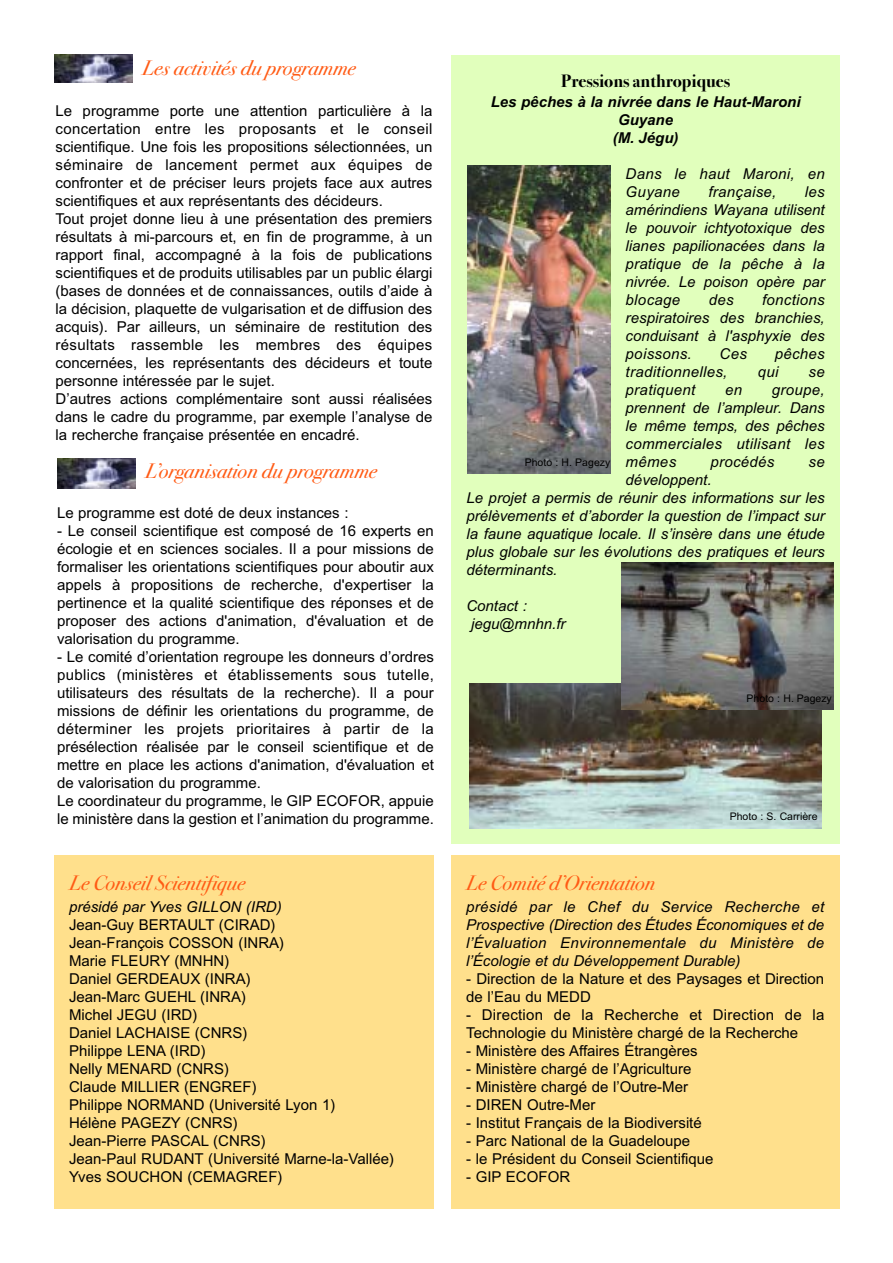
<style>
.page{position:relative;width:893px;height:1263px;background:#fff}
.page>*{position:absolute;margin:0;border:0;box-sizing:border-box;transform-origin:0 0}
.t1{font:italic 21px "Bodoni Svty Two OSITCTT";color:#ff5b15}
.t2{font:700 18px "Bodoni Svty Two OSITCTT";color:#000}
.t3{font:15px/18px "Arial";color:#000}
.t4{font:italic 15px/18px "Arial";color:#000;text-align:justify}
.t5{font:italic 15px/18px "Arial";letter-spacing:.02em;color:#000}
.t6{font:italic 700 15px/18px "Arial";color:#000;text-align:center}
.t7{font:10.5px "Arial";color:#000}
</style>
<div class="page">
<svg style="left:57px;top:488px;width:78px;height:1px"></svg>
<img style="left:57px;top:458px;width:78px;height:30px">
<div style="left:54px;top:855px;width:380px;height:354px;background:#ffe08c"></div>
<div style="left:451px;top:855px;width:388px;height:354px;background:#ffe08c"></div>
<div style="left:451px;top:56px;width:388px;height:788px;background:#e1ffbc"></div>
<img style="left:54px;top:54px;width:78px;height:28px">
<img style="left:470px;top:683px;width:351px;height:146px">
<img style="left:468px;top:166px;width:142px;height:307px">
<img style="left:621px;top:562px;width:212px;height:147px">
<h1 class="t1" style="left:142px;top:60px;width:215px">Les activités du programme</h1>
<p class="t3" style="left:56px;top:103px;width:378px">Le programme porte une attention particulière à la concertation entre les proposants et le conseil scientifique. Une fois les propositions sélectionnées, un séminaire de lancement permet aux équipes de confronter et de préciser leurs projets face aux autres scientifiques et aux représentants des décideurs.<br>Tout projet donne lieu à une présentation des premiers résultats à mi-parcours et, en fin de programme, à un rapport final, accompagné à la fois de publications scientifiques et de produits utilisables par un public élargi (bases de données et de connaissances, outils d’aide à la décision, plaquette de vulgarisation et de diffusion des acquis). Par ailleurs, un séminaire de restitution des résultats rassemble les membres des équipes concernées, les représentants des décideurs et toute personne intéressée par le sujet.<br>D’autres actions complémentaire sont aussi réalisées dans le cadre du programme, par exemple l’analyse de la recherche française présentée en encadré.</p>
<h1 class="t1" style="left:145px;top:463px;width:233px">L’organisation du programme</h1>
<p class="t3" style="left:57px;top:505px;width:293px">Le programme est doté de deux instances :</p>
<p class="t3" style="left:57px;top:523px;width:378px;text-align:justify">- Le conseil scientifique est composé de 16 experts en écologie et en sciences sociales. Il a pour missions de formaliser les orientations scientifiques pour aboutir aux appels à propositions de recherche, d'expertiser la pertinence et la qualité scientifique des réponses et de proposer des actions d'animation, d'évaluation et de valorisation du programme.</p>
<p class="t3" style="left:57px;top:649px;width:378px">- Le comité d’orientation regroupe les donneurs d’ordres publics (ministères et établissements sous tutelle, utilisateurs des résultats de la recherche). Il a pour missions de définir les orientations du programme, de déterminer les projets prioritaires à partir de la présélection réalisée par le conseil scientifique et de mettre en place les actions d'animation, d'évaluation et de valorisation du programme.<br>Le coordinateur du programme, le GIP ECOFOR, appuie le ministère dans la gestion et l’animation du programme.</p>
<h1 class="t1" style="left:69px;top:875px;width:177px">Le Conseil Scientifique</h1>
<p class="t4" style="left:69px;top:899px;width:214px">présidé par Yves GILLON (IRD)</p>
<p class="t3" style="left:69px;top:917px;width:326px">Jean-Guy BERTAULT (CIRAD)<br>Jean-François COSSON (INRA)<br>Marie FLEURY (MNHN)<br>Daniel GERDEAUX (INRA)<br>Jean-Marc GUEHL (INRA)<br>Michel JEGU (IRD)<br>Daniel LACHAISE (CNRS)<br>Philippe LENA (IRD)<br>Nelly MENARD (CNRS)<br>Claude MILLIER (ENGREF)<br>Philippe NORMAND (Université Lyon 1)<br>Hélène PAGEZY (CNRS)<br>Jean-Pierre PASCAL (CNRS)<br>Jean-Paul RUDANT (Université Marne-la-Vallée)<br>Yves SOUCHON (CEMAGREF)</p>
<p class="t2" style="left:561px;top:75px;width:170px">Pressions anthropiques</p>
<p class="t6" style="left:490px;top:95px;width:311px">Les pêches à la nivrée dans le Haut-Maroni<br>Guyane<br>(M. Jégu)</p>
<p class="t5" style="left:625px;top:167px;width:201px">Dans le haut Maroni, en<br>Guyane</p>
<p class="t5" style="left:708px;top:185px;width:70px">française,</p>
<p class="t4" style="left:625px;top:185px;width:201px;text-indent:179px">les amérindiens Wayana utilisent le pouvoir ichtyotoxique des lianes papilionacées dans la pratique de la pêche à la nivrée. Le poison opère par blocage</p>
<p class="t4" style="left:625px;top:293px;width:201px;text-indent:136px">fonctions respiratoires des branchies, conduisant à l'asphyxie des poissons.</p>
<p class="t4" style="left:708px;top:293px;width:26px">des</p>
<p class="t4" style="left:719px;top:347px;width:29px">Ces</p>
<p class="t4" style="left:774px;top:347px;width:52px">pêches</p>
<p class="t5" style="left:625px;top:365px;width:103px">traditionnelles,</p>
<p class="t4" style="left:757px;top:365px;width:22px">qui</p>
<p class="t4" style="left:808px;top:365px;width:18px">se</p>
<p class="t5" style="left:625px;top:383px;width:71px">pratiquent</p>
<p class="t4" style="left:725px;top:383px;width:19px">en</p>
<p class="t4" style="left:625px;top:383px;width:201px;text-indent:146px">groupe, prennent de l’ampleur. Dans le même temps, des pêches commerciales utilisant les mêmes</p>
<p class="t5" style="left:710px;top:455px;width:66px">procédés</p>
<p class="t4" style="left:808px;top:455px;width:18px">se</p>
<p class="t4" style="left:466px;top:473px;width:360px;text-align:left;text-indent:159px">développent.<br>Le projet a permis de réunir des informations sur les prélèvements et d’aborder la question de l’impact sur la faune aquatique locale. Il s’insère dans une étude plus globale sur les évolutions des pratiques et leurs déterminants.</p>
<p class="t4" style="left:471px;top:599px;width:96px;text-indent:-5px">Contact : jegu@mnhn.fr</p>
<p class="t7" style="left:525px;top:459px;width:87px">Photo : H. Pagezy</p>
<p class="t7" style="left:746px;top:695px;width:87px">Photo : H. Pagezy</p>
<p class="t7" style="left:729px;top:813px;width:89px">Photo : S. Carrière</p>
<h1 class="t1" style="left:466px;top:875px;width:190px">Le Comité d’Orientation</h1>
<p class="t4" style="left:466px;top:899px;width:359px">présidé par le Chef du Service Recherche et Prospective (Direction des Études Économiques et de l’Évaluation Environnementale du Ministère de l’Écologie et du Développement Durable)</p>
<p class="t3" style="left:466px;top:971px;width:359px">- Direction de la Nature et des Paysages et Direction de l’Eau du MEDD</p>
<p class="t3" style="left:466px;top:1007px;width:359px">- Direction de la Recherche et Direction de la<br>Technologie du Ministère chargé de la Recherche</p>
<p class="t3" style="left:466px;top:1043px;width:233px">- Ministère des Affaires Étrangères</p>
<p class="t3" style="left:466px;top:1061px;width:227px">- Ministère chargé de l’Agriculture</p>
<p class="t3" style="left:466px;top:1079px;width:223px">- Ministère chargé de l’Outre-Mer</p>
<p class="t3" style="left:466px;top:1097px;width:131px">- DIREN Outre-Mer</p>
<p class="t3" style="left:466px;top:1115px;width:237px">- Institut Français de la Biodiversité</p>
<p class="t3" style="left:466px;top:1133px;width:225px">- Parc National de la Guadeloupe</p>
<p class="t3" style="left:466px;top:1151px;width:249px">- le Président du Conseil Scientifique</p>
<p class="t3" style="left:466px;top:1169px;width:105px">- GIP ECOFOR</p>
</div>
